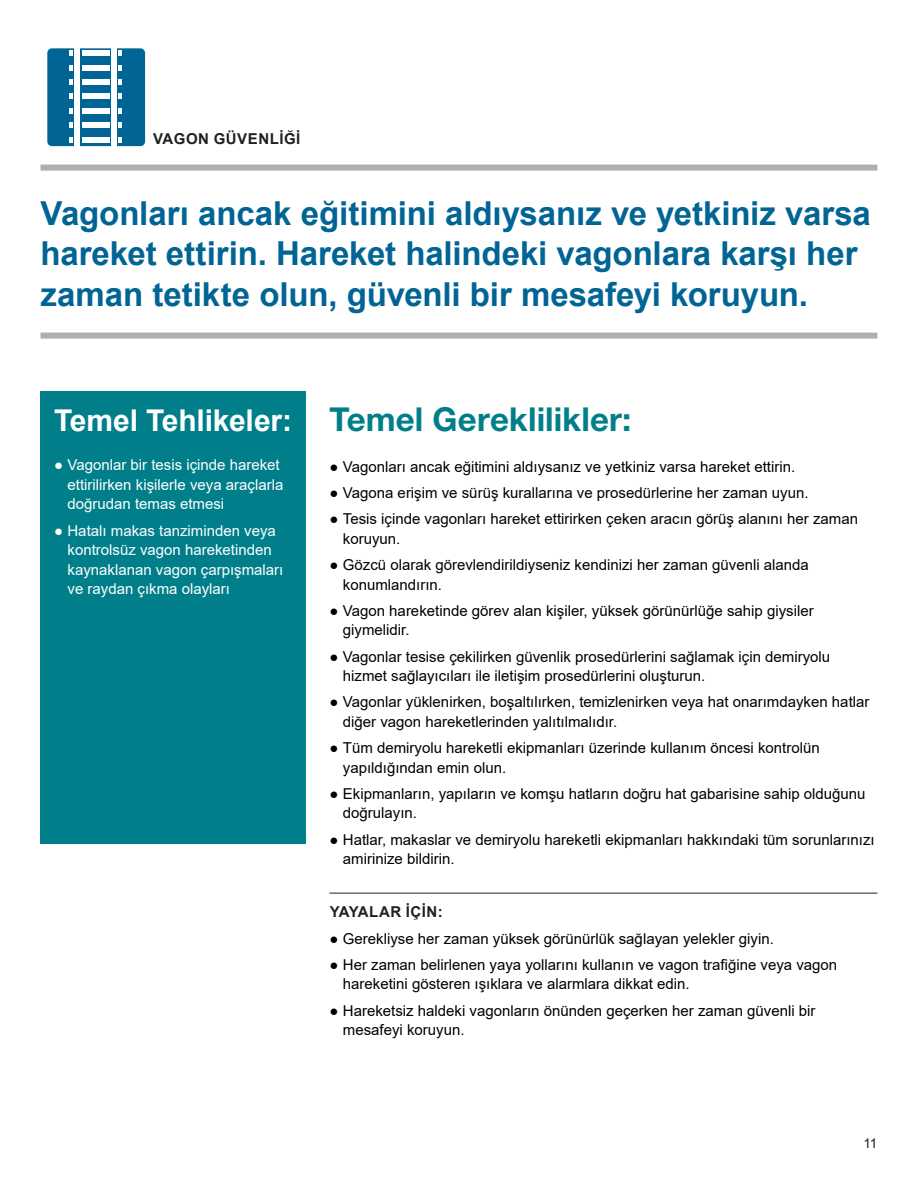
<style>
.page{position:relative;width:918px;height:1188px;background:#fff}
.page>*{position:absolute;margin:0;border:0;box-sizing:border-box;transform-origin:0 0}
.t1{font:700 33px/40.5px "Arial";letter-spacing:-.005em;color:#006494}
.t2{font:700 33px "Helvetica Neue LT Std";letter-spacing:.005em;color:#007f8b}
.t3{font:700 30px "Arial";letter-spacing:-.005em;color:#fff}
.t4{font:15px/19.5px "Arial";color:#000}
.t5{font:15px/19.5px "Arial";color:#fff}
.t6{font:700 15px "Arial";letter-spacing:.035em;color:#231f20}
.t7{font:13.5px "Arial";color:#231f20}
</style>
<div class="page">
<div style="left:40px;top:165px;width:838px;height:6px;background:#aeafb3"></div>
<div style="left:40px;top:333px;width:838px;height:6px;background:#aeafb3"></div>
<div style="left:40px;top:392px;width:266px;height:452px;background:#007f8b"></div>
<hr style="left:329px;top:893px;width:549px;height:1px;background:#231f20">
<div style="left:45px;top:46px;width:103px;height:103px;background:#006494;border-radius:7px"></div>
<div style="left:42px;top:43px;width:109px;height:109px;border:5px solid #fff;border-radius:7px"></div>
<div style="left:82px;top:50px;width:28px;height:6px;background:#fff"></div>
<svg style="left:69px;top:50px;width:4px;height:6px"></svg>
<svg style="left:119px;top:50px;width:3px;height:6px"></svg>
<div style="left:82px;top:65px;width:28px;height:5px;background:#fff"></div>
<svg style="left:69px;top:65px;width:4px;height:5px"></svg>
<svg style="left:119px;top:65px;width:3px;height:5px"></svg>
<div style="left:82px;top:79px;width:28px;height:6px;background:#fff"></div>
<svg style="left:69px;top:79px;width:4px;height:6px"></svg>
<svg style="left:119px;top:79px;width:3px;height:6px"></svg>
<div style="left:82px;top:94px;width:28px;height:5px;background:#fff"></div>
<svg style="left:69px;top:94px;width:4px;height:5px"></svg>
<svg style="left:119px;top:94px;width:3px;height:5px"></svg>
<div style="left:82px;top:108px;width:28px;height:6px;background:#fff"></div>
<svg style="left:69px;top:108px;width:4px;height:6px"></svg>
<svg style="left:119px;top:108px;width:3px;height:6px"></svg>
<div style="left:82px;top:122px;width:28px;height:6px;background:#fff"></div>
<svg style="left:69px;top:122px;width:4px;height:6px"></svg>
<svg style="left:119px;top:122px;width:3px;height:6px"></svg>
<div style="left:82px;top:137px;width:28px;height:6px;background:#fff"></div>
<svg style="left:69px;top:137px;width:4px;height:6px"></svg>
<svg style="left:119px;top:137px;width:3px;height:6px"></svg>
<div style="left:111px;top:47px;width:6px;height:100px;background:#fff"></div>
<div style="left:74px;top:47px;width:6px;height:100px;background:#fff"></div>
<p class="t6" style="left:153px;top:128px;width:149px">VAGON GÜVENLİĞİ</p>
<h1 class="t1" style="left:40px;top:193px;width:832px">Vagonları ancak eğitimini aldıysanız ve yetkiniz varsa hareket ettirin. Hareket halindeki vagonlara karşı her zaman tetikte olun, güvenli bir mesafeyi koruyun.</h1>
<h2 class="t3" style="left:54px;top:399px;width:240px">Temel Tehlikeler:</h2>
<p class="t5" style="left:68px;top:455px;width:217px;text-indent:-14px">● Vagonlar bir tesis içinde hareket ettirilirken kişilerle veya araçlarla doğrudan temas etmesi</p>
<p class="t5" style="left:68px;top:521px;width:217px;text-indent:-14px">● Hatalı makas tanziminden veya kontrolsüz vagon hareketinden kaynaklanan vagon çarpışmaları ve raydan çıkma olayları</p>
<h1 class="t2" style="left:329px;top:399px;width:303px">Temel Gereklilikler:</h1>
<p class="t4" style="left:329px;top:457px;width:467px">● Vagonları ancak eğitimini aldıysanız ve yetkiniz varsa hareket ettirin.</p>
<p class="t4" style="left:329px;top:483px;width:481px">● Vagona erişim ve sürüş kurallarına ve prosedürlerine her zaman uyun.</p>
<p class="t4" style="left:343px;top:509px;width:517px;text-indent:-14px">● Tesis içinde vagonları hareket ettirirken çeken aracın görüş alanını her zaman koruyun.</p>
<p class="t4" style="left:343px;top:555px;width:468px;text-indent:-14px">● Gözcü olarak görevlendirildiyseniz kendinizi her zaman güvenli alanda konumlandırın.</p>
<p class="t4" style="left:343px;top:601px;width:472px;text-indent:-14px">● Vagon hareketinde görev alan kişiler, yüksek görünürlüğe sahip giysiler giymelidir.</p>
<p class="t4" style="left:343px;top:646px;width:489px;text-indent:-14px">● Vagonlar tesise çekilirken güvenlik prosedürlerini sağlamak için demiryolu hizmet sağlayıcıları ile iletişim prosedürlerini oluşturun.</p>
<p class="t4" style="left:343px;top:692px;width:528px;text-indent:-14px">● Vagonlar yüklenirken, boşaltılırken, temizlenirken veya hat onarımdayken hatlar diğer vagon hareketlerinden yalıtılmalıdır.</p>
<p class="t4" style="left:343px;top:738px;width:478px;text-indent:-14px">● Tüm demiryolu hareketli ekipmanları üzerinde kullanım öncesi kontrolün yapıldığından emin olun.</p>
<p class="t4" style="left:343px;top:784px;width:524px;text-indent:-14px">● Ekipmanların, yapıların ve komşu hatların doğru hat gabarisine sahip olduğunu doğrulayın.</p>
<p class="t4" style="left:343px;top:829px;width:533px;text-indent:-14px">● Hatlar, makaslar ve demiryolu hareketli ekipmanları hakkındaki tüm sorunlarınızı amirinize bildirin.</p>
<p class="t6" style="left:330px;top:901px;width:115px">YAYALAR İÇİN:</p>
<p class="t4" style="left:329px;top:928px;width:446px">● Gerekliyse her zaman yüksek görünürlük sağlayan yelekler giyin.</p>
<p class="t4" style="left:343px;top:955px;width:496px;text-indent:-14px">● Her zaman belirlenen yaya yollarını kullanın ve vagon trafiğine veya vagon hareketini gösteren ışıklara ve alarmlara dikkat edin.</p>
<p class="t4" style="left:343px;top:1000px;width:474px;text-indent:-14px">● Hareketsiz haldeki vagonların önünden geçerken her zaman güvenli bir mesafeyi koruyun.</p>
<p class="t7" style="left:863px;top:1133px;width:16px">11</p>
</div>
